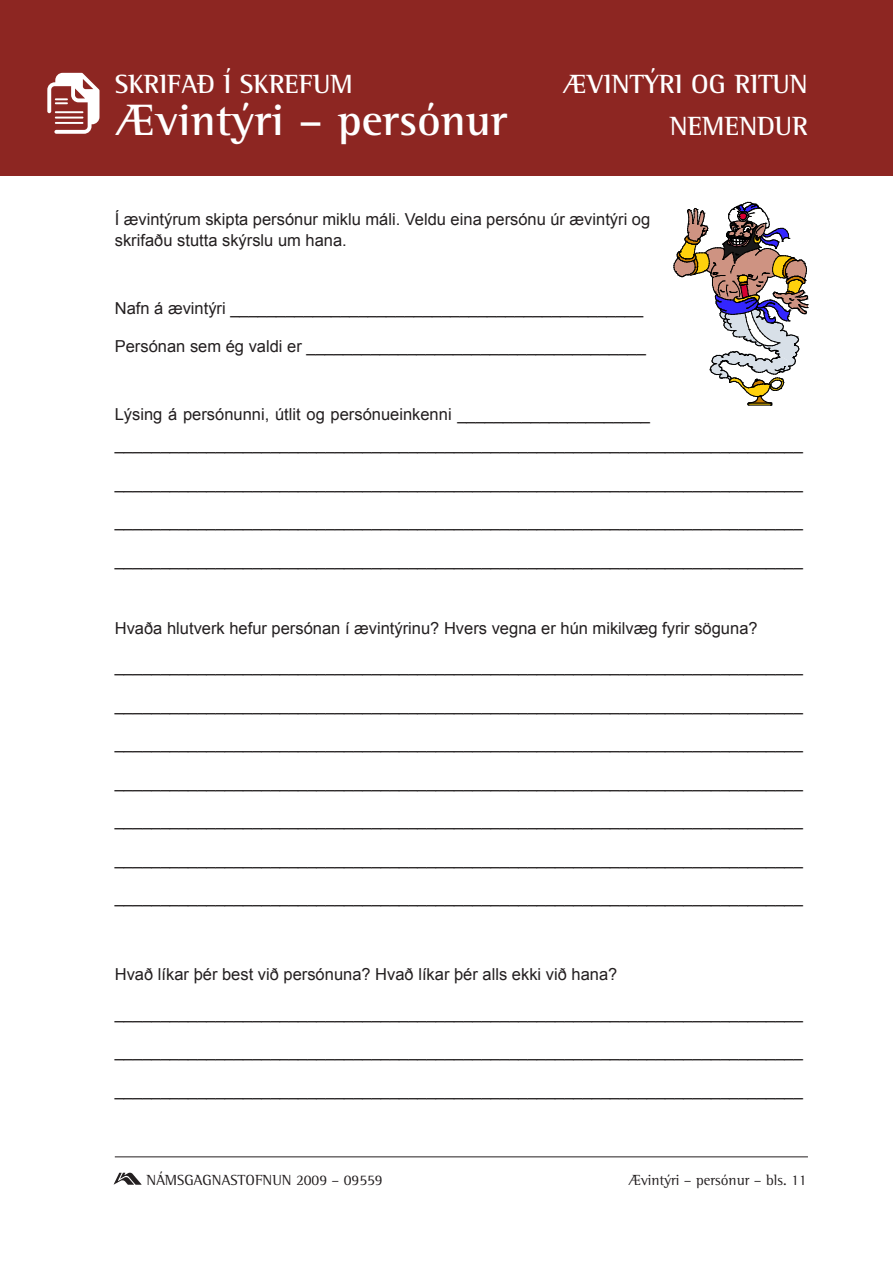
<style>
.page{position:relative;width:893px;height:1263px;background:#fff}
.page>*{position:absolute;margin:0;border:0;box-sizing:border-box;transform-origin:0 0}
.t1{font:700 45px "Rotis Semi Serif";color:#fff}
.t2{font:700 27px "Rotis Semi Serif";color:#fff}
.t3{font:16.5px/21px "Arial";color:#231f20}
.t4{font:15px "Rotis Semi Serif";color:#231f20}
</style>
<div class="page">
<div style="left:0;top:0;width:893px;height:176px;background:#8d2622"></div>
<svg style="left:47px;top:73px;width:52px;height:61px"></svg>
<hr style="left:115px;top:1156px;width:693px;height:1px;background:#231f20">
<img style="left:113px;top:1172px;width:29px;height:13px">
<svg style="left:674px;top:202px;width:134px;height:204px"></svg>
<h2 class="t2" style="left:115px;top:67px;width:240px">SKRIFAÐ Í SKREFUM</h2>
<h2 class="t2" style="left:563px;top:67px;width:247px">ÆVINTÝRI OG RITUN</h2>
<h1 class="t1" style="left:115px;top:93px;width:394px">Ævintýri – persónur</h1>
<h2 class="t2" style="left:670px;top:109px;width:36px">Nemen</h2>
<h2 class="t2" style="left:757px;top:109px;width:35px">dur</h2>
<p class="t3" style="left:115px;top:208px;width:537px">Í ævintýrum skipta persónur miklu máli. Veldu eina persónu úr ævintýri og skrifaðu stutta skýrslu um hana.</p>
<p class="t3" style="left:115px;top:297px;width:530px">Nafn á ævintýri _____________________________________________</p>
<p class="t3" style="left:115px;top:336px;width:533px">Persónan sem ég valdi er _____________________________________</p>
<p class="t3" style="left:115px;top:399px;width:690px;line-height:30px">Lýsing á persónunni, útlit og persónueinkenni _____________________ ___________________________________________________________________________</p>
<p class="t3" style="left:115px;top:472px;width:690px">___________________________________________________________________________</p>
<p class="t3" style="left:115px;top:511px;width:690px">___________________________________________________________________________</p>
<p class="t3" style="left:115px;top:549px;width:690px">___________________________________________________________________________</p>
<p class="t3" style="left:115px;top:617px;width:644px">Hvaða hlutverk hefur persónan í ævintýrinu? Hvers vegna er hún mikilvæg fyrir söguna?</p>
<p class="t3" style="left:115px;top:656px;width:690px">___________________________________________________________________________</p>
<p class="t3" style="left:115px;top:694px;width:690px">___________________________________________________________________________</p>
<p class="t3" style="left:115px;top:733px;width:690px">___________________________________________________________________________</p>
<p class="t3" style="left:115px;top:771px;width:690px">___________________________________________________________________________</p>
<p class="t3" style="left:115px;top:810px;width:690px">___________________________________________________________________________</p>
<p class="t3" style="left:115px;top:848px;width:690px">___________________________________________________________________________</p>
<p class="t3" style="left:115px;top:887px;width:690px">___________________________________________________________________________</p>
<p class="t3" style="left:115px;top:964px;width:504px">Hvað líkar þér best við persónuna? Hvað líkar þér alls ekki við hana?</p>
<p class="t3" style="left:115px;top:1002px;width:690px">___________________________________________________________________________</p>
<p class="t3" style="left:115px;top:1041px;width:690px">___________________________________________________________________________</p>
<p class="t3" style="left:115px;top:1080px;width:690px">___________________________________________________________________________</p>
<p class="t4" style="left:147px;top:1171px;width:238px">NÁMSGAGNASTOFNUN 2009 – 09559</p>
<p class="t4" style="left:628px;top:1171px;width:180px">Ævintýri – persónur – bls. 11</p>
</div>
